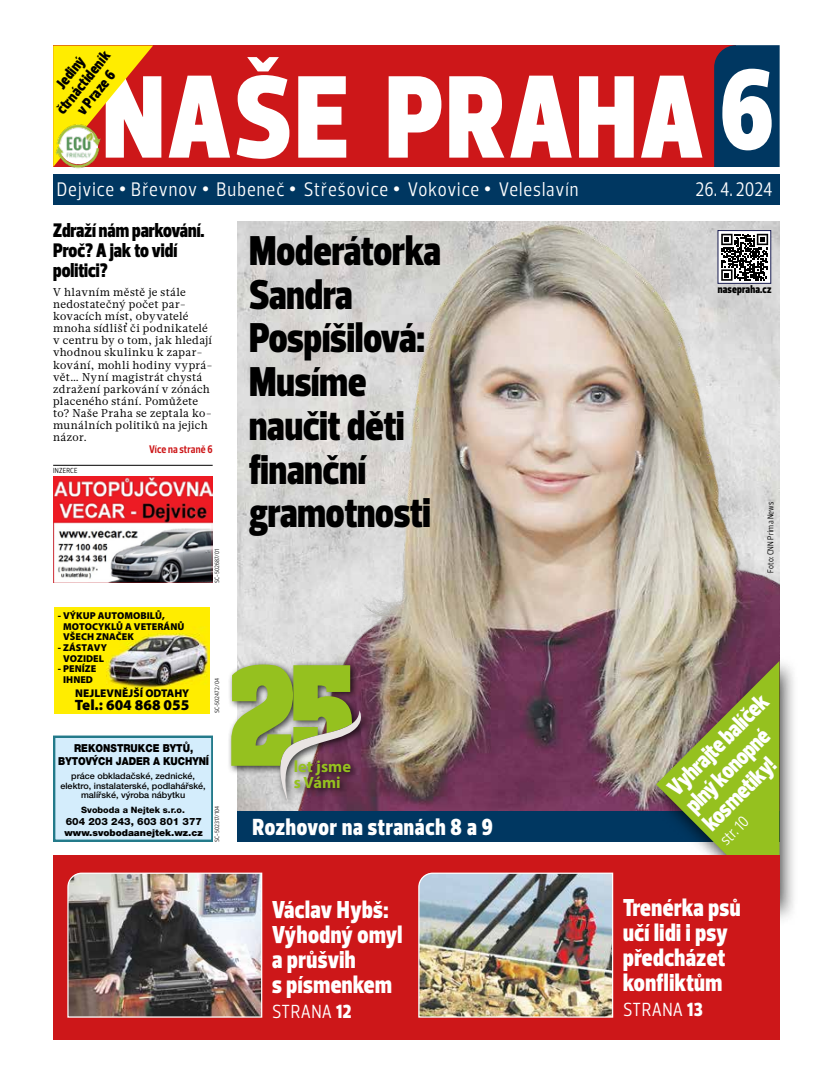
<style>
.page{position:relative;width:833px;height:1081px;background:#fff}
.page>*{position:absolute;margin:0;border:0;box-sizing:border-box;transform-origin:0 0}
.t1{font:900 119.62px "Prelo Condensed";letter-spacing:.025em;color:#fff}
.t2{font:900 116.75px "Prelo Condensed";color:#fff}
.t3{font:900 42.5px/43.8px "Prelo Condensed";color:#000}
.t4{font:900 25px/25px "Prelo Condensed";letter-spacing:.02em;color:#fff}
.t5{font:900 23.75px/25px "Prelo Condensed";letter-spacing:.03em;color:#fff}
.t6{font:20px "Prelo Condensed";letter-spacing:.05em;color:#fff}
.t7{font:900 20px/20px "Prelo Condensed";color:#000}
.t8{font:19.38px "Prelo Condensed";letter-spacing:.015em;color:#fff}
.t9{font:700 16.38px/16.4px "Myriad Pro";color:#95c11f}
.t10{font:16.25px "Prelo Condensed";color:#fff}
.t11{font:900 15.62px/16.2px "Prelo Condensed";color:#000;text-align:center}
.t12{font:900 15px "Myriad Pro";color:#000}
.t13{font:11.25px/12.1px "Glosa Text";letter-spacing:.03em;color:#000}
.t14{font:900 11.25px "Myriad Pro";color:#000}
.t15{font:700 11.25px "Prelo Condensed";letter-spacing:.01em;color:#cd1719}
.t16{font:900 11.25px "Prelo Condensed";letter-spacing:.015em;color:#000}
.t17{font:900 11px/13.2px "Helvetica Neue LT Pro";letter-spacing:-.005em;color:#000;text-align:center;scale:.88 1}
.t18{font:900 10px/10.6px "Myriad Pro";color:#000;text-align:center}
.t19{font:800 10px "Helvetica Neue LT Pro";color:#000}
.t20{font:900 9.38px "Helvetica Neue LT Pro";color:#000}
.t21{font:500 8.75px/9.4px "Helvetica Neue LT Pro";color:#000;text-align:center}
.t22{font:800 8.75px "Helvetica Neue LT Pro";color:#000}
.t23{font:8.75px "Prelo Condensed";letter-spacing:.02em;color:#000}
.t24{font:7.5px "Prelo Condensed";letter-spacing:.035em;color:#000}
.t25{font:6.25px "Prelo Condensed";letter-spacing:.03em;color:#000}
.s1{font-family:"Arial"}
.s2{font-weight:900}
</style>
<div class="page">
<div style="left:53px;top:46px;width:683px;height:121px;background:#cd1719"></div>
<div style="left:53px;top:175px;width:727px;height:30px;background:#003761"></div>
<svg style="left:53px;top:46px;width:100px;height:121px"></svg>
<div style="left:714px;top:45px;width:65px;height:122px;background:#003761"></div>
<img style="left:55px;top:123px;width:50px;height:50px;border-radius:25px">
<svg style="left:53px;top:735px;width:160px;height:107px;background:#c7e5f4"></svg>
<hr style="left:53px;top:465px;width:160px;height:1px;background:#000">
<div style="left:54px;top:607px;width:156px;height:106px;background:#ffed00"></div>
<img style="left:106px;top:628px;width:102px;height:63px">
<img style="left:106px;top:628px;width:33px;height:5px">
<img style="left:106px;top:636px;width:3px;height:9px">
<img style="left:53px;top:477px;width:159px;height:106px">
<img style="left:237px;top:221px;width:54px;height:590px">
<img style="left:291px;top:221px;width:489px;height:590px">
<svg style="left:720px;top:232px;width:49px;height:49px"></svg>
<svg style="left:721px;top:234px;width:47px;height:47px"></svg>
<div style="left:237px;top:811px;width:543px;height:31px;background:#003761"></div>
<div style="left:646px;top:654px;width:152px;height:273px;background:#000;opacity:.75"></div>
<svg style="left:656px;top:661px;width:123px;height:194px;background:#8fa347"></svg>
<div style="left:227px;top:660px;width:143px;height:149px;background:#000;opacity:.75"></div>
<svg style="left:231px;top:664px;width:134px;height:138px;background:#949b5a"></svg>
<div style="left:53px;top:855px;width:727px;height:184px;background:#cd1719"></div>
<img style="left:67px;top:872px;width:196px;height:146px">
<img style="left:418px;top:872px;width:196px;height:146px">
<h3 class="t11" style="left:40px;top:97px;width:78px;rotate:-51deg">Jediný čtrnáctideník v Praze 6</h3>
<h1 class="t1" style="left:102px;top:44px;width:602px">NAŠE PRAHA</h1>
<h3 class="t6" style="left:57px;top:177px;width:523px">Dejvice <span class="s1">•</span> Břevnov <span class="s1">•</span> Bubeneč <span class="s1">•</span> Střešovice <span class="s1">•</span> Vokovice <span class="s1">•</span> Veleslavín</h3>
<h3 class="t6" style="left:695px;top:177px;width:79px">26. 4. 2024</h3>
<h2 class="t2" style="left:720px;top:38px;width:56px">6</h2>
<h3 class="t7" style="left:53px;top:220px;width:153px">Zdraží nám parkování.<br>Proč? A jak to vidí politici?</h3>
<p class="t13" style="left:53px;top:286px;width:161px">V hlavním městě je stále nedostatečný počet par&shy;kovacích míst, obyvatelé mnoha sídlišť či podnikatelé v centru by o tom, jak hledají vhodnou skulinku k zapar&shy;kování, mohli hodiny vyprá&shy;vět… Nyní magistrát chystá zdražení parkování v zónách placeného stání. Pomůžete to? Naše Praha se zeptala ko&shy;munálních politiků na jejich názor.</p>
<p class="t15" style="left:149px;top:442px;width:65px">Více na straně 6</p>
<p class="t24" style="left:53px;top:465px;width:26px">INZERCE</p>
<p class="t18" style="left:63px;top:610px;width:123px;text-align:left;text-indent:-5px">- VÝKUP AUTOMOBILŮ,<br>MOTOCYKLŮ A VETERÁNŮ<br>VŠECH ZNAČEK</p>
<p class="t18" style="left:58px;top:642px;width:51px">- ZÁSTAVY<br>VOZIDEL</p>
<p class="t18" style="left:58px;top:663px;width:40px">- PENÍZE<br>IHNED</p>
<p class="t14" style="left:75px;top:686px;width:116px">NEJLEVNĚJŠÍ ODTAHY</p>
<h3 class="t12" style="left:75px;top:695px;width:116px">Tel.: 604 868 055</h3>
<p class="t25" style="left:213px;top:583px;width:35px;rotate:-90deg">SC-502687/01</p>
<p class="t25" style="left:213px;top:713px;width:37px;rotate:-90deg">SC-502472/04</p>
<p class="t17" style="left:58px;top:741px;width:173px">REKONSTRUKCE BYTŮ,<br>BYTOVÝCH JADER A KUCHYNÍ</p>
<p class="t21" style="left:60px;top:771px;width:147px">práce obkladačské, zednické, elektro, instalaterské, podlahářské, malířské, výroba nábytku</p>
<p class="t22" style="left:81px;top:804px;width:105px">Svoboda a Nejtek s.r.o.</p>
<p class="t19" style="left:66px;top:816px;width:138px">604 203 243, 603 801 377</p>
<p class="t20" style="left:65px;top:827px;width:140px">www.svobodaanejtek.wz.cz</p>
<p class="t25" style="left:213px;top:842px;width:38px;rotate:-90deg">SC-502317/104</p>
<h3 class="t3" style="left:249px;top:229px;width:193px">Moderátorka<br>Sandra<br>Pospíšilová:<br>Musíme naučit děti finanční gramotnosti</h3>
<h3 class="t9" style="left:294px;top:757px;width:59px">let jsme s Vámi</h3>
<h3 class="t5" style="left:252px;top:814px;width:242px">Rozhovor na stranách 8 a 9</h3>
<h3 class="t4" style="left:272px;top:897px;width:132px">Václav Hybš:<br>Výhodný omyl a průšvih<br>s písmenkem</h3>
<h3 class="t8" style="left:272px;top:1000px;width:81px">STRANA <span class="s2">12</span></h3>
<p class="t16" style="left:718px;top:283px;width:55px">nasepraha.cz</p>
<p class="t23" style="left:765px;top:573px;width:73px;rotate:-90deg">Foto: CNN Prima News</p>
<h3 class="t5" style="left:662px;top:782px;width:134px;rotate:-45deg">Vyhrajte balíček plný konopné kosmetiky!</h3>
<h3 class="t10" style="left:715px;top:835px;width:35px;rotate:-45deg">str. 10</h3>
<h3 class="t4" style="left:623px;top:895px;width:119px">Trenérka psů učí lidi i psy předcházet konfliktům</h3>
<h3 class="t8" style="left:623px;top:998px;width:81px">STRANA <span class="s2">13</span></h3>
</div>
